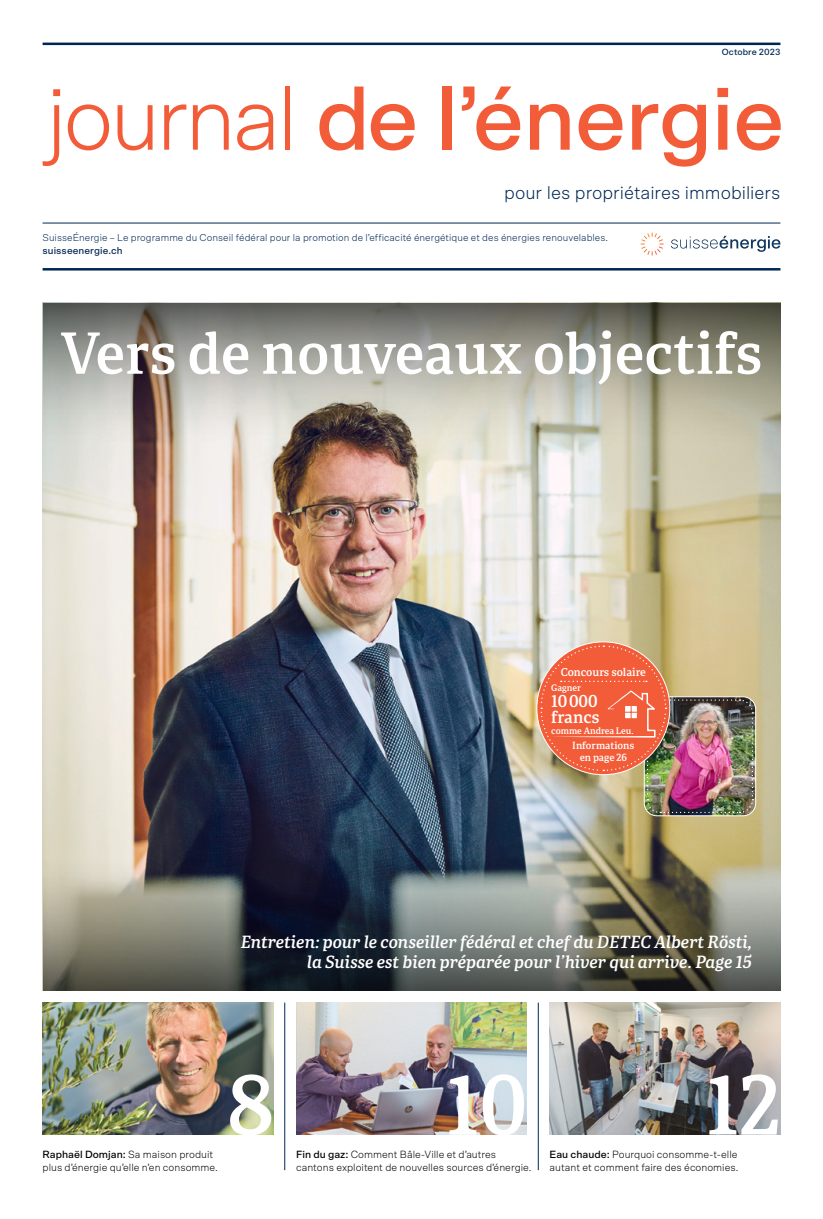
<style>
.page{position:relative;width:823px;height:1219px;background:#fff}
.page>*{position:absolute;margin:0;border:0;box-sizing:border-box;transform-origin:0 0}
.t1{font:500 91px "Scto Grotesk A";letter-spacing:-.015em;color:#f35c38}
.t2{font:81.6px "Portada Sb";color:#fff}
.t3{font:57px "Portada Sb";letter-spacing:-.005em;color:#fff}
.t4{font:300 18.4px "Scto Grotesk A";color:#002754}
.t5{font:italic 17px/20.4px "Portada Sb";color:#fff;text-align:right}
.t6{font:16.5px/16px "Portada Sb";color:#fff}
.t7{font:11px "Portada Sb";color:#fff}
.t8{font:300 10.5px/12.6px "Scto Grotesk A";color:#000}
.t9{font:300 10px "Scto Grotesk A";letter-spacing:.005em;color:#002754}
.t10{font:10px/12px "Portada Sb";color:#fff;text-align:center}
.t11{font:500 10px "Scto Grotesk A";letter-spacing:.005em;color:#002754}
.t12{font:9px "Portada Sb";color:#fff}
.t13{font:500 9px "Scto Grotesk A";letter-spacing:.005em;color:#002754}
.s1{font-weight:300}
.s2{font-weight:500}
</style>
<div class="page">
<img style="left:43px;top:1003px;width:230px;height:132px">
<img style="left:296px;top:1003px;width:230px;height:132px">
<img style="left:549px;top:1003px;width:231px;height:132px">
<img style="left:43px;top:451px;width:737px;height:402px">
<img style="left:43px;top:853px;width:737px;height:138px">
<div style="left:643px;top:696px;width:112px;height:120px;border:1px solid #fff;border-radius:13px"></div>
<img style="left:539px;top:645px;width:214px;height:169px">
<svg style="left:43px;top:303px;width:737px;height:148px;background:#a19e93"></svg>
<hr style="left:537px;top:1003px;width:1px;height:167px;background:#002754">
<hr style="left:284px;top:1003px;width:1px;height:167px;background:#002754">
<hr style="left:43px;top:43px;width:737px;height:2px;background:#002754">
<hr style="left:43px;top:268px;width:737px;height:3px;background:#002754">
<svg style="left:640px;top:233px;width:23px;height:22px"></svg>
<svg style="left:671px;top:236px;width:109px;height:16px"></svg>
<hr style="left:43px;top:223px;width:737px;height:1px;background:#002754">
<p class="t13" style="left:721px;top:46px;width:60px">Octobre 2023</p>
<h1 class="t1" style="left:46px;top:64px;width:740px"><span class="s1">journal</span> de l’énergie</h1>
<h3 class="t4" style="left:504px;top:181px;width:277px">pour les propriétaires immobiliers</h3>
<p class="t9" style="left:43px;top:232px;width:566px">SuisseÉnergie – Le programme du Conseil fédéral pour la promotion de l’efficacité énergétique et des énergies renouvelables.</p>
<p class="t11" style="left:43px;top:245px;width:81px">suisseenergie.ch</p>
<h3 class="t3" style="left:61px;top:312px;width:702px">Vers de nouveaux objectifs</h3>
<p class="t7" style="left:560px;top:664px;width:87px">Concours solaire</p>
<p class="t12" style="left:551px;top:681px;width:31px">Gagner</p>
<h3 class="t6" style="left:551px;top:692px;width:50px">10 000 francs</h3>
<p class="t12" style="left:551px;top:724px;width:84px">comme Andrea Leu.</p>
<p class="t10" style="left:572px;top:739px;width:64px">Informations en page 26</p>
<h3 class="t5" style="left:241px;top:930px;width:512px">Entretien: pour le conseiller fédéral et chef du DETEC Albert Rösti, la Suisse est bien préparée pour l’hiver qui arrive. Page 15</h3>
<h2 class="t2" style="left:228px;top:1046px;width:47px">8</h2>
<h2 class="t2" style="left:445px;top:1046px;width:83px">10</h2>
<h2 class="t2" style="left:705px;top:1046px;width:76px">12</h2>
<p class="t8" style="left:43px;top:1148px;width:177px"><span class="s2">Raphaël Domjan:</span> Sa maison produit plus d’énergie qu’elle n’en consomme.</p>
<p class="t8" style="left:296px;top:1148px;width:237px"><span class="s2">Fin du gaz:</span> Comment Bâle-Ville et d’autres cantons exploitent de nouvelles sources d’énergie.</p>
<p class="t8" style="left:549px;top:1148px;width:190px"><span class="s2">Eau chaude:</span> Pourquoi consomme-t-elle autant et comment faire des économies.</p>
</div>
